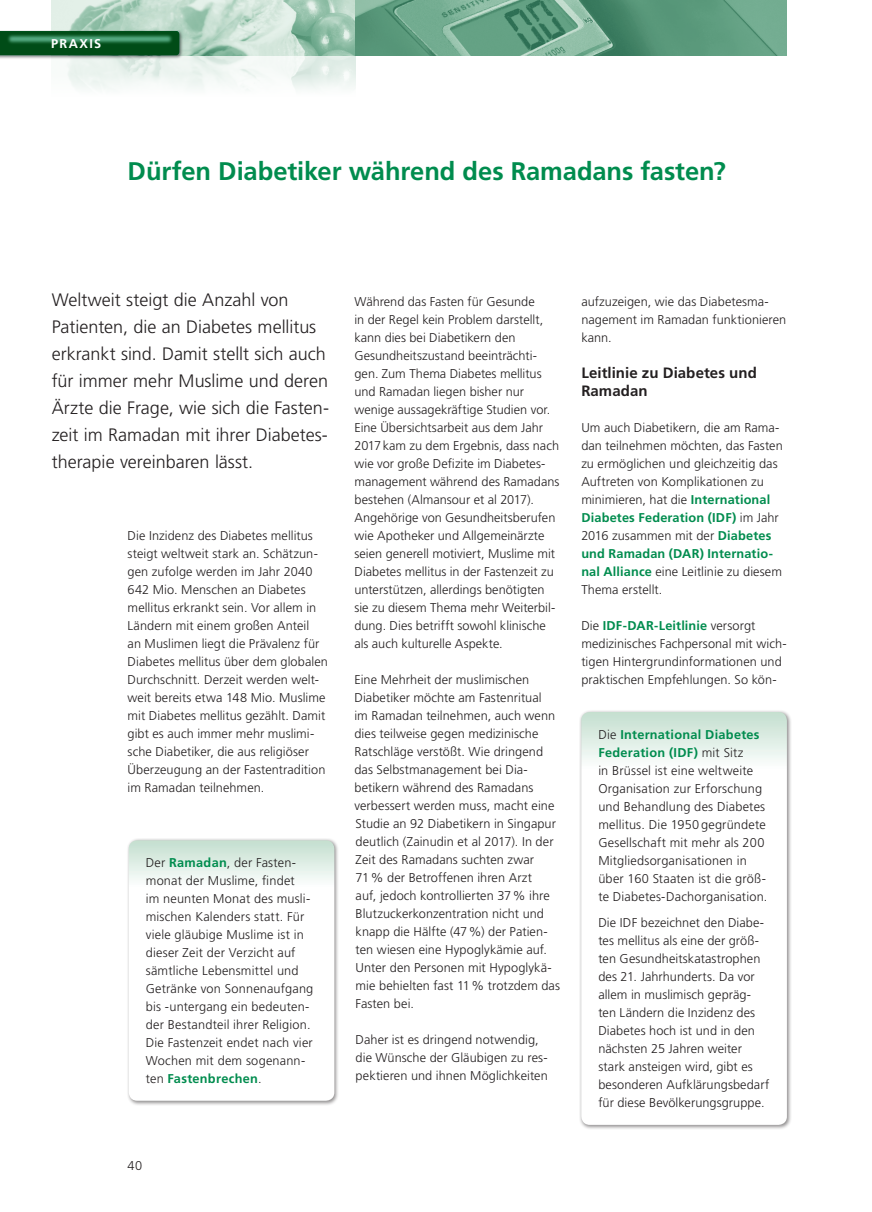
<style>
.page{position:relative;width:872px;height:1212px;background:#fff}
.page>*{position:absolute;margin:0;border:0;box-sizing:border-box;transform-origin:0 0}
.t1{font:700 25.5px "Frutiger LT Std";letter-spacing:-.005em;color:#008c4e}
.t2{font:300 18px/27px "Frutiger LT Std";color:#231f20}
.t3{font:700 15px/18px "Frutiger LT Std";letter-spacing:.005em;color:#231f20}
.t4{font:300 12.75px/18px "Frutiger LT Std";letter-spacing:.005em;color:#231f20}
.t5{font:700 12.75px "Frutiger LT Std";letter-spacing:.1em;color:#fff}
.s1{font-weight:700;color:#008c4e}
</style>
<div class="page">
<img style="left:51px;top:0;width:304px;height:90px">
<img style="left:355px;top:0;width:432px;height:55px">
<img style="left:0;top:30px;width:188px;height:32px">
<div style="left:126px;top:838px;width:213px;height:268px;background:#231f20;opacity:.5"></div>
<svg style="left:129px;top:840px;width:205px;height:261px"></svg>
<div style="left:579px;top:710px;width:213px;height:420px;background:#231f20;opacity:.5"></div>
<svg style="left:581px;top:712px;width:206px;height:413px"></svg>
<p class="t5" style="left:51px;top:36px;width:52px">PRAXIS</p>
<h1 class="t1" style="left:128px;top:156px;width:600px">Dürfen Diabetiker während des Ramadans fasten?</h1>
<p class="t2" style="left:52px;top:287px;width:279px">Weltweit steigt die Anzahl von Patienten, die an Diabetes mellitus erkrankt sind. Damit stellt sich auch für immer mehr Muslime und deren Ärzte die Frage, wie sich die Fasten&shy;zeit im Ramadan mit ihrer Diabetes&shy;therapie vereinbaren lässt.</p>
<p class="t4" style="left:128px;top:527px;width:202px">Die Inzidenz des Diabetes mellitus steigt weltweit stark an. Schätzun&shy;gen zufolge werden im Jahr 2040<br>642 Mio. Menschen an Diabetes mellitus erkrankt sein. Vor allem in Ländern mit einem großen Anteil<br>an Muslimen liegt die Prävalenz für Diabetes mellitus über dem globalen Durchschnitt. Derzeit werden welt&shy;weit bereits etwa 148 Mio. Muslime mit Diabetes mellitus gezählt. Damit gibt es auch immer mehr muslimi&shy;sche Diabetiker, die aus religiöser Überzeugung an der Fastentradition im Ramadan teilnehmen.</p>
<p class="t4" style="left:146px;top:854px;width:169px">Der <span class="s1">Ramadan</span>, der Fasten&shy;monat der Muslime, findet<br>im neunten Monat des musli&shy;mischen Kalenders statt. Für viele gläubige Muslime ist in dieser Zeit der Verzicht auf sämtliche Lebensmittel und<br>Getränke von Sonnenaufgang bis -untergang ein bedeuten&shy;der Bestandteil ihrer Religion.<br>Die Fastenzeit endet nach vier<br>Wochen mit dem sogenann&shy;ten <span class="s1">Fastenbrechen</span>.</p>
<p class="t4" style="left:128px;top:1157px;width:16px">40</p>
<p class="t4" style="left:354px;top:293px;width:206px">Während das Fasten für Gesunde<br>in der Regel kein Problem darstellt, kann dies bei Diabetikern den Gesundheitszustand beeinträchti&shy;gen. Zum Thema Diabetes mellitus und Ramadan liegen bisher nur wenige aussagekräftige Studien vor.<br>Eine Übersichtsarbeit aus dem Jahr 2017kam zu dem Ergebnis, dass nach wie vor große Defizite im Diabetes&shy;management während des Ramadans bestehen (Almansour et al 2017).<br>Angehörige von Gesundheitsberufen wie Apotheker und Allgemeinärzte seien generell motiviert, Muslime mit Diabetes mellitus in der Fastenzeit zu unterstützen, allerdings benötigten sie zu diesem Thema mehr Weiterbil&shy;dung. Dies betrifft sowohl klinische als auch kulturelle Aspekte.</p>
<p class="t4" style="left:354px;top:671px;width:207px">Eine Mehrheit der muslimischen<br>Diabetiker möchte am Fastenritual<br>im Ramadan teilnehmen, auch wenn dies teilweise gegen medizinische<br>Ratschläge verstößt. Wie dringend das Selbstmanagement bei Dia&shy;betikern während des Ramadans verbessert werden muss, macht eine<br>Studie an 92 Diabetikern in Singapur deutlich (Zainudin et al 2017). In der<br>Zeit des Ramadans suchten zwar<br>71% der Betroffenen ihren Arzt<br>auf, jedoch kontrollierten 37% ihre<br>Blutzuckerkonzentration nicht und knapp die Hälfte (47%) der Patien&shy;ten wiesen eine Hypoglykämie auf.<br>Unter den Personen mit Hypoglykä&shy;mie behielten fast 11% trotzdem das<br>Fasten bei.</p>
<p class="t4" style="left:356px;top:1031px;width:194px">Daher ist es dringend notwendig, die Wünsche der Gläubigen zu res&shy;pektieren und ihnen Möglichkeiten</p>
<p class="t4" style="left:581px;top:293px;width:206px">aufzuzeigen, wie das Diabetesma&shy;nagement im Ramadan funktionieren kann.</p>
<p class="t3" style="left:581px;top:364px;width:177px">Leitlinie zu Diabetes und<br>Ramadan</p>
<p class="t4" style="left:581px;top:419px;width:203px">Um auch Diabetikern, die am Rama&shy;dan teilnehmen möchten, das Fasten zu ermöglichen und gleichzeitig das<br>Auftreten von Komplikationen zu minimieren, hat die <span class="s1">International<br>Diabetes Federation (IDF)</span> im Jahr<br>2016 zusammen mit der <span class="s1">Diabetes und Ramadan (DAR) Internatio&shy;nal Alliance</span> eine Leitlinie zu diesem<br>Thema erstellt.</p>
<p class="t4" style="left:581px;top:617px;width:207px">Die <span class="s1">IDF-DAR-Leitlinie</span> versorgt medizinisches Fachpersonal mit wich&shy;tigen Hintergrundinformationen und praktischen Empfehlungen. So kön-</p>
<p class="t4" style="left:598px;top:725px;width:171px">Die <span class="s1">International Diabetes<br>Federation (IDF)</span> mit Sitz<br>in Brüssel ist eine weltweite<br>Organisation zur Erforschung und Behandlung des Diabetes mellitus. Die 1950 gegründete<br>Gesellschaft mit mehr als 200<br>Mitgliedsorganisationen in über 160 Staaten ist die größ&shy;te Diabetes-Dachorganisation.</p>
<p class="t4" style="left:598px;top:914px;width:172px">Die IDF bezeichnet den Diabe&shy;tes mellitus als eine der größ&shy;ten Gesundheitskatastrophen des 21. Jahrhunderts. Da vor allem in muslimisch gepräg&shy;ten Ländern die Inzidenz des<br>Diabetes hoch ist und in den nächsten 25 Jahren weiter stark ansteigen wird, gibt es besonderen Aufklärungsbedarf für diese Bevölkerungsgruppe.</p>
</div>
